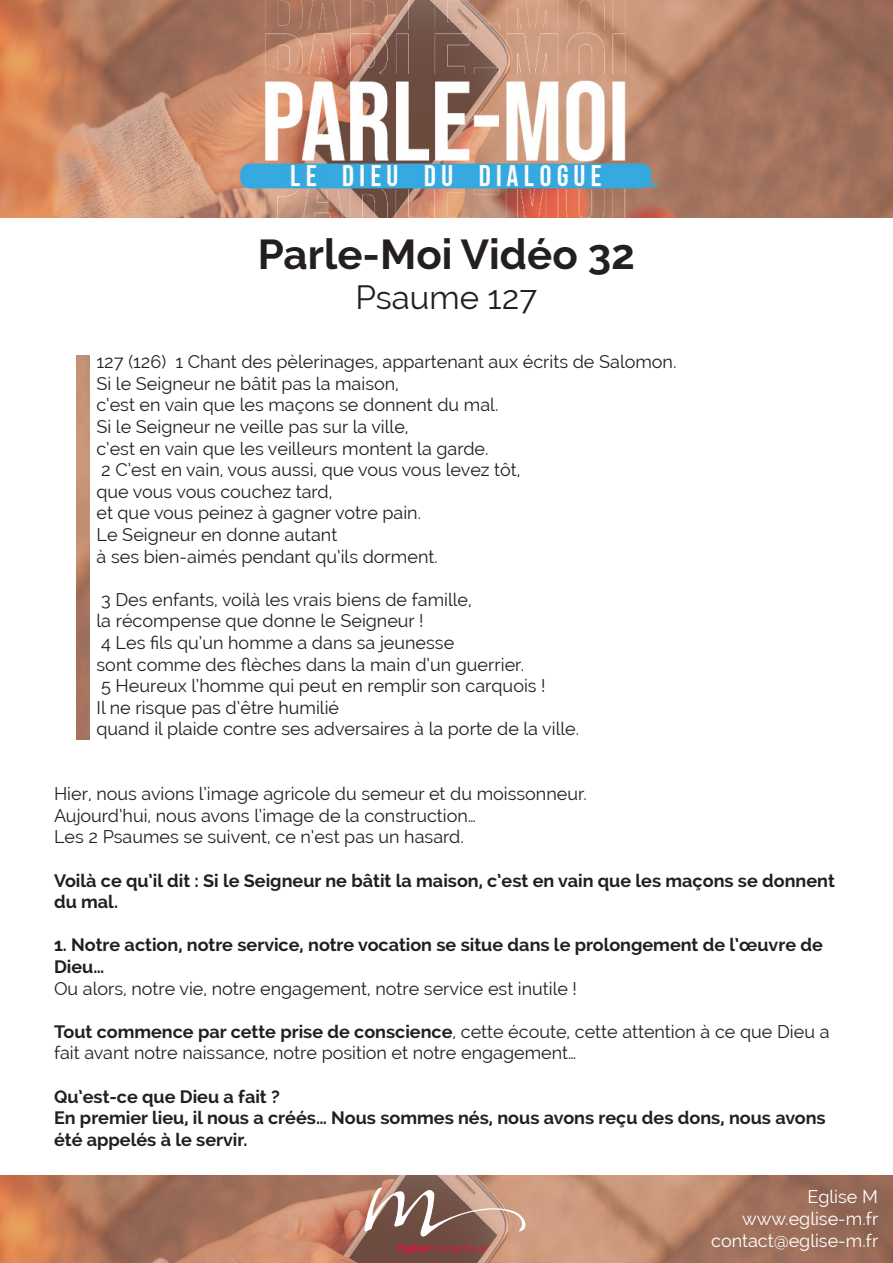
<style>
.page{position:relative;width:893px;height:1263px;background:#fff}
.page>*{position:absolute;margin:0;border:0;box-sizing:border-box;transform-origin:0 0}
.t1{font:700 42px "Raleway";color:#231f20}
.t2{font:33px "Raleway";color:#231f20}
.t3{font:18px/21.6px "Raleway";color:#231f20}
.t4{font:700 18px/21.6px "Raleway";color:#231f20}
.t5{font:18px "Raleway";color:#fff}
.s1{font-weight:700}
</style>
<div class="page">
<img style="left:0;top:1176px;width:893px;height:87px">
<img style="left:0;top:0;width:893px;height:217px">
<svg style="left:364px;top:1188px;width:165px;height:50px"></svg>
<svg style="left:399px;top:1244px;width:88px;height:10px"></svg>
<img style="left:77px;top:356px;width:12px;height:383px">
<p class="t1" style="left:258px;top:230px;width:379px">Parle-Moi Vidéo 32</p>
<p class="t2" style="left:355px;top:278px;width:183px">Psaume 127</p>
<p class="t3" style="left:97px;top:351px;width:581px">127 (126) 1 Chant des pèlerinages, appartenant aux écrits de Salomon.</p>
<p class="t3" style="left:97px;top:372px;width:304px">Si le Seigneur ne bâtit pas la maison,</p>
<p class="t3" style="left:97px;top:394px;width:403px">c’est en vain que les maçons se donnent du mal.</p>
<p class="t3" style="left:97px;top:416px;width:314px">Si le Seigneur ne veille pas sur la ville,</p>
<p class="t3" style="left:97px;top:437px;width:393px">c’est en vain que les veilleurs montent la garde.</p>
<p class="t3" style="left:101px;top:459px;width:421px">2 C’est en vain, vous aussi, que vous vous levez tôt,</p>
<p class="t3" style="left:97px;top:480px;width:237px">que vous vous couchez tard,</p>
<p class="t3" style="left:97px;top:502px;width:326px">et que vous peinez à gagner votre pain.</p>
<p class="t3" style="left:97px;top:524px;width:242px">Le Seigneur en donne autant</p>
<p class="t3" style="left:97px;top:545px;width:343px">à ses bien-aimés pendant qu’ils dorment.</p>
<p class="t3" style="left:101px;top:588px;width:372px">3 Des enfants, voilà les vrais biens de famille,</p>
<p class="t3" style="left:97px;top:610px;width:329px">la récompense que donne le Seigneur !</p>
<p class="t3" style="left:101px;top:632px;width:355px">4 Les fils qu’un homme a dans sa jeunesse</p>
<p class="t3" style="left:97px;top:653px;width:429px">sont comme des flèches dans la main d’un guerrier.</p>
<p class="t3" style="left:101px;top:675px;width:446px">5 Heureux l’homme qui peut en remplir son carquois !</p>
<p class="t3" style="left:97px;top:696px;width:244px">Il ne risque pas d’être humilié</p>
<p class="t3" style="left:97px;top:718px;width:484px">quand il plaide contre ses adversaires à la porte de la ville.</p>
<p class="t3" style="left:54px;top:783px;width:534px">Hier, nous avions l’image agricole du semeur et du moissonneur.</p>
<p class="t3" style="left:54px;top:804px;width:424px">Aujourd’hui, nous avons l’image de la construction…</p>
<p class="t3" style="left:54px;top:826px;width:411px">Les 2 Psaumes se suivent, ce n’est pas un hasard.</p>
<p class="t4" style="left:54px;top:869px;width:782px">Voilà ce qu’il dit : Si le Seigneur ne bâtit la maison, c’est en vain que les maçons se donnent du mal.</p>
<p class="t4" style="left:54px;top:934px;width:770px">1. Notre action, notre service, notre vocation se situe dans le prolongement de l’œuvre de<br>Dieu…</p>
<p class="t3" style="left:54px;top:977px;width:524px">Ou alors, notre vie, notre engagement, notre service est inutile !</p>
<p class="t3" style="left:54px;top:1020px;width:777px"><span class="s1">Tout commence par cette prise de conscience</span>, cette écoute, cette attention à ce que Dieu a fait avant notre naissance, notre position et notre engagement…</p>
<p class="t4" style="left:54px;top:1085px;width:227px">Qu’est-ce que Dieu a fait ?</p>
<p class="t4" style="left:54px;top:1107px;width:773px">En premier lieu, il nous a créés… Nous sommes nés, nous avons reçu des dons, nous avons été appelés à le servir.</p>
<p class="t5" style="left:807px;top:1187px;width:72px">Eglise M</p>
<p class="t5" style="left:742px;top:1208px;width:138px">www.eglise-m.fr</p>
<p class="t5" style="left:711px;top:1230px;width:169px">contact@eglise-m.fr</p>
</div>
